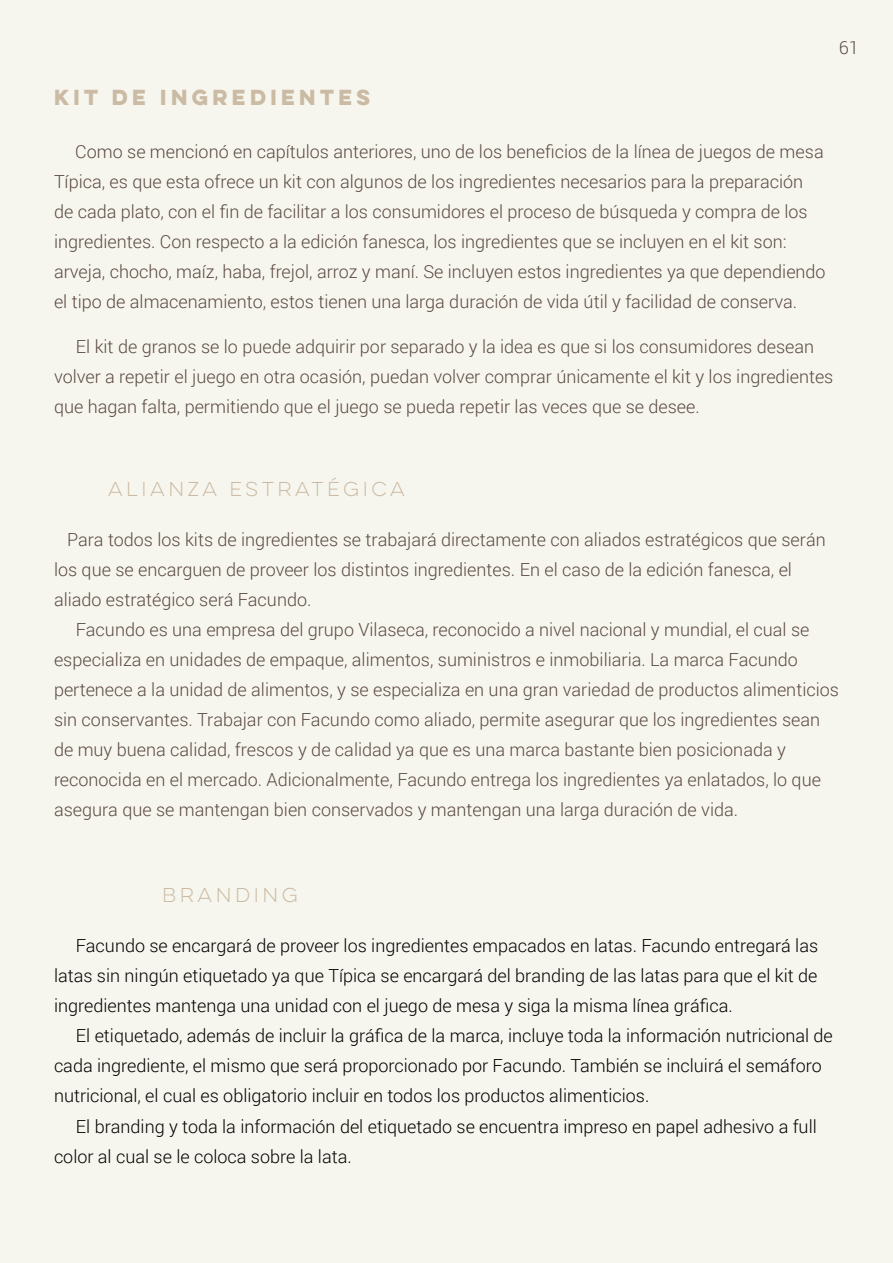
<style>
.page{position:relative;width:893px;height:1263px;background:#f7f6ee}
.page>*{position:absolute;margin:0;border:0;box-sizing:border-box;transform-origin:0 0}
.t1{font:700 19.5px "Lulo Clean One";color:#cbbba4}
.t2{font:300 18px/30px "Roboto";color:#5a4a42}
.t3{font:300 18px/30px "Roboto";color:#000}
.t4{font:18px "Lulo Clean One";color:#cbbba4}
</style>
<div class="page">
<p class="t2" style="left:839px;top:32px;width:21px">61</p>
<p class="t1" style="left:54px;top:83px;width:322px">KIT DE INGREDIENTES</p>
<p class="t2" style="left:54px;top:136px;width:773px;text-indent:21px">Como se mencionó en capítulos anteriores, uno de los beneficios de la línea de juegos de mesa Típica, es que esta ofrece un kit con algunos de los ingredientes necesarios para la preparación de cada plato, con el fin de facilitar a los consumidores el proceso de búsqueda y compra de los ingredientes. Con respecto a la edición fanesca, los ingredientes que se incluyen en el kit son: arveja, chocho, maíz, haba, frejol, arroz y maní. Se incluyen estos ingredientes ya que dependiendo el tipo de almacenamiento, estos tienen una larga duración de vida útil y facilidad de conserva.</p>
<p class="t2" style="left:54px;top:331px;width:781px;text-indent:22px">El kit de granos se lo puede adquirir por separado y la idea es que si los consumidores desean volver a repetir el juego en otra ocasión, puedan volver comprar únicamente el kit y los ingredientes que hagan falta, permitiendo que el juego se pueda repetir las veces que se desee.</p>
<p class="t4" style="left:108px;top:476px;width:302px">ALIANZA ESTRATÉGICA</p>
<p class="t2" style="left:54px;top:524px;width:773px;text-indent:13px">Para todos los kits de ingredientes se trabajará directamente con aliados estratégicos que serán los que se encarguen de proveer los distintos ingredientes. En el caso de la edición fanesca, el aliado estratégico será Facundo.</p>
<p class="t2" style="left:54px;top:614px;width:786px;text-indent:22px">Facundo es una empresa del grupo Vilaseca, reconocido a nivel nacional y mundial, el cual se especializa en unidades de empaque, alimentos, suministros e inmobiliaria. La marca Facundo pertenece a la unidad de alimentos, y se especializa en una gran variedad de productos alimenticios sin conservantes. Trabajar con Facundo como aliado, permite asegurar que los ingredientes sean de muy buena calidad, frescos y de calidad ya que es una marca bastante bien posicionada y reconocida en el mercado. Adicionalmente, Facundo entrega los ingredientes ya enlatados, lo que asegura que se mantengan bien conservados y mantengan una larga duración de vida.</p>
<p class="t4" style="left:162px;top:882px;width:141px">BRANDING</p>
<p class="t3" style="left:54px;top:930px;width:766px;text-align:justify;text-indent:22px">Facundo se encargará de proveer los ingredientes empacados en latas. Facundo entregará las latas sin ningún etiquetado ya que Típica se encargará del branding de las latas para que el kit de ingredientes mantenga una unidad con el juego de mesa y siga la misma línea gráfica.</p>
<p class="t3" style="left:54px;top:1020px;width:780px;text-indent:22px">El etiquetado, además de incluir la gráfica de la marca, incluye toda la información nutricional de cada ingrediente, el mismo que será proporcionado por Facundo. También se incluirá el semáforo nutricional, el cual es obligatorio incluir en todos los productos alimenticios.</p>
<p class="t3" style="left:54px;top:1110px;width:764px;text-indent:22px">El branding y toda la información del etiquetado se encuentra impreso en papel adhesivo a full color al cual se le coloca sobre la lata.</p>
</div>
